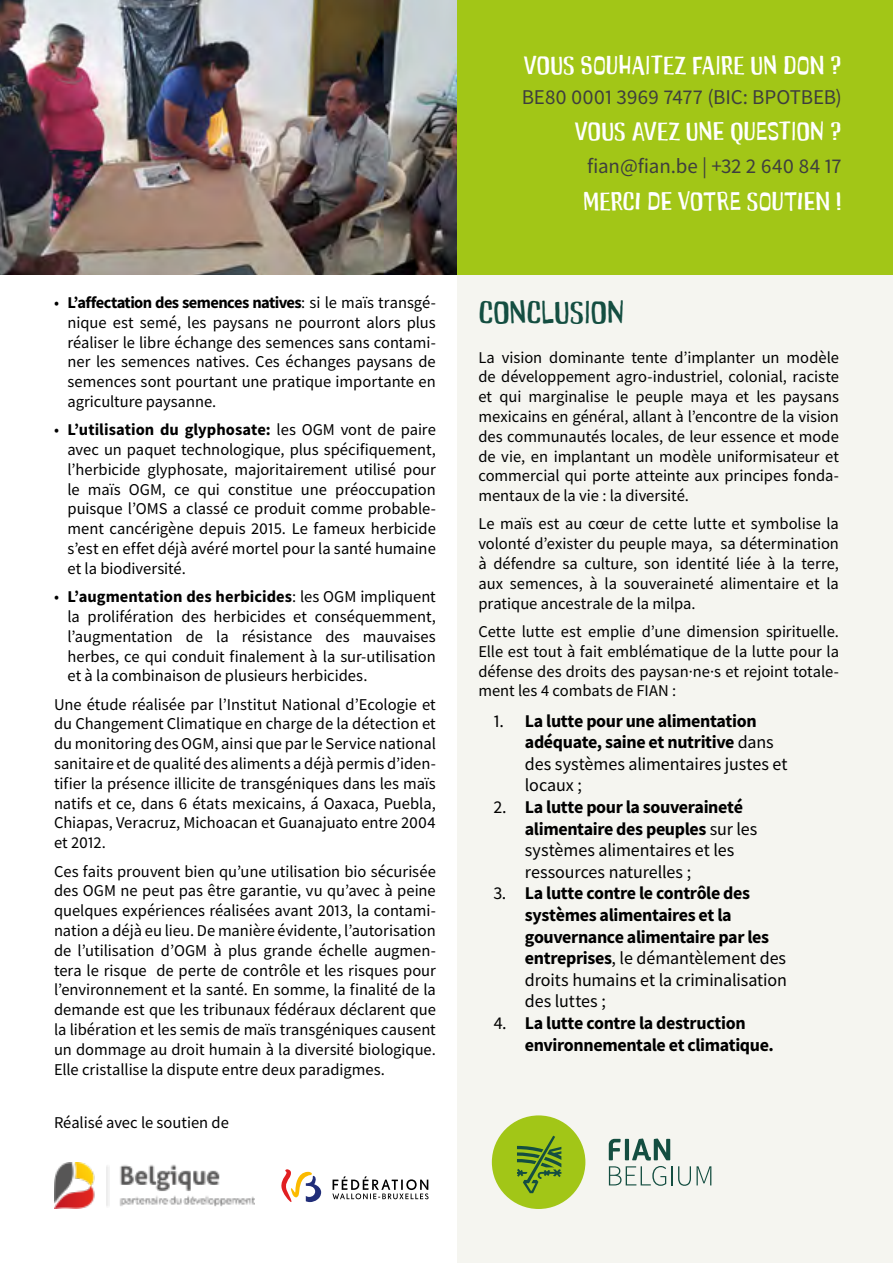
<style>
.page{position:relative;width:893px;height:1263px;background:#fff}
.page>*{position:absolute;margin:0;border:0;box-sizing:border-box;transform-origin:0 0}
.t1{font:33px "Fian Headline";letter-spacing:-.01em;color:#144e41}
.t2{font:27px "Fian Headline";letter-spacing:-.005em;color:#fff}
.t3{font:21px "Fiantext";letter-spacing:-.01em;color:#3e3e3e}
.t4{font:700 18px/21.6px "Fiantext";letter-spacing:-.02em;color:#000}
.t5{font:18px/21.6px "Fiantext";letter-spacing:-.005em;color:#000}
.t6{font:16.5px/19.8px "Fiantext";letter-spacing:-.005em;color:#000;text-align:justify}
.s1{font-weight:700}
.s2{font-weight:400}
</style>
<div class="page">
<img style="left:0;top:0;width:457px;height:274px">
<div style="left:457px;top:0;width:436px;height:1263px;background:#f5f5f0"></div>
<div style="left:457px;top:0;width:436px;height:274px;background:#a2c617"></div>
<div style="left:492px;top:1115px;width:93px;height:94px;background:#a2c617;border-radius:50%"></div>
<svg style="left:517px;top:1136px;width:44px;height:57px"></svg>
<svg style="left:609px;top:1138px;width:61px;height:22px"></svg>
<svg style="left:609px;top:1166px;width:63px;height:20px"></svg>
<svg style="left:678px;top:1166px;width:13px;height:20px"></svg>
<svg style="left:697px;top:1166px;width:14px;height:19px"></svg>
<img style="left:54px;top:1162px;width:200px;height:46px">
<svg style="left:332px;top:1176px;width:96px;height:23px"></svg>
<svg style="left:281px;top:1169px;width:40px;height:33px"></svg>
<p class="t6" style="left:67px;top:292px;width:370px;text-indent:-13px">• <span class="s1">L’affectation des semences natives</span>: si le maïs transgé&shy;nique est semé, les paysans ne pourront alors plus réaliser le libre échange des semences sans contami&shy;ner les semences natives. Ces échanges paysans de semences sont pourtant une pratique importante en agriculture paysanne.</p>
<p class="t6" style="left:67px;top:420px;width:370px;text-indent:-13px">• <span class="s1">L’utilisation du glyphosate:</span> les OGM vont de paire avec un paquet technologique, plus spécifiquement, l’herbicide glyphosate, majoritairement utilisé pour le maïs OGM, ce qui constitue une préoccupation puisque l’OMS a classé ce produit comme probable&shy;ment cancérigène depuis 2015. Le fameux herbicide s’est en effet déjà avéré mortel pour la santé humaine et la biodiversité.</p>
<p class="t6" style="left:67px;top:587px;width:370px;text-indent:-13px">• <span class="s1">L’augmentation des herbicides</span>: les OGM impliquent la prolifération des herbicides et conséquemment, l’augmentation de la résistance des mauvaises herbes, ce qui conduit finalement à la sur-utilisation et à la combinaison de plusieurs herbicides.</p>
<p class="t6" style="left:54px;top:694px;width:383px">Une étude réalisée par l’Institut National d’Ecologie et du Changement Climatique en charge de la détection et du monitoring des OGM, ainsi que par le Service national sanitaire et de qualité des aliments a déjà permis d’iden&shy;tifier la présence illicite de transgéniques dans les maïs natifs et ce, dans 6 états mexicains, á Oaxaca, Puebla, Chiapas, Veracruz, Michoacan et Guanajuato entre 2004 et 2012.</p>
<p class="t6" style="left:54px;top:861px;width:383px">Ces faits prouvent bien qu’une utilisation bio sécurisée des OGM ne peut pas être garantie, vu qu’avec à peine quelques expériences réalisées avant 2013, la contami&shy;nation a déjà eu lieu. De manière évidente, l’autorisation de l’utilisation d’OGM à plus grande échelle augmen&shy;tera le risque de perte de contrôle et les risques pour l’environnement et la santé. En somme, la finalité de la demande est que les tribunaux fédéraux déclarent que la libération et les semis de maïs transgéniques causent un dommage au droit humain à la diversité biologique.<br>Elle cristallise la dispute entre deux paradigmes.</p>
<p class="t6" style="left:54px;top:1112px;width:176px">Réalisé avec le soutien de</p>
<h2 class="t2" style="left:524px;top:52px;width:320px">VOUS SOUHAITEZ FAIRE UN DON ?</h2>
<p class="t3" style="left:522px;top:83px;width:322px">BE80 0001 3969 7477 (BIC: BPOTBEB)</p>
<h2 class="t2" style="left:575px;top:118px;width:269px">VOUS AVEZ UNE QUESTION ?</h2>
<p class="t3" style="left:587px;top:153px;width:256px">fian@fian.be | +32 2 640 84 17</p>
<h2 class="t2" style="left:583px;top:187px;width:261px">MERCI DE VOTRE SOUTIEN !</h2>
<h1 class="t1" style="left:478px;top:295px;width:148px">CONCLUSION</h1>
<p class="t6" style="left:478px;top:347px;width:362px">La vision dominante tente d’implanter un modèle de développement agro-industriel, colonial, raciste et qui marginalise le peuple maya et les paysans mexicains en général, allant à l’encontre de la vision des communautés locales, de leur essence et mode de vie, en implantant un modèle uniformisateur et commercial qui porte atteinte aux principes fonda&shy;mentaux de la vie : la diversité.</p>
<p class="t6" style="left:478px;top:514px;width:362px">Le maïs est au cœur de cette lutte et symbolise la volonté d’exister du peuple maya, sa détermination à défendre sa culture, son identité liée à la terre, aux semences, à la souveraineté alimentaire et la pratique ancestrale de la milpa.</p>
<p class="t6" style="left:478px;top:621px;width:362px">Cette lutte est emplie d’une dimension spirituelle.<br>Elle est tout à fait emblématique de la lutte pour la défense des droits des paysan·ne·s et rejoint totale&shy;ment les 4 combats de FIAN :</p>
<p class="t4" style="left:525px;top:709px;width:264px;text-indent:-32px"><span class="s2">1.</span> La lutte pour une alimentation adéquate, saine et nutritive <span class="s2">dans des systèmes alimentaires justes et locaux ;</span></p>
<p class="t5" style="left:525px;top:796px;width:234px;text-indent:-32px">2. <span class="s1">La lutte pour la souveraineté alimentaire des peuples</span> sur les systèmes alimentaires et les ressources naturelles ;</p>
<p class="t4" style="left:525px;top:882px;width:264px;text-indent:-32px"><span class="s2">3.</span> La lutte contre le contrôle des systèmes alimentaires et la gouvernance alimentaire par les entreprises<span class="s2">, le démantèlement des droits humains et la criminalisation des luttes ;</span></p>
<p class="t4" style="left:525px;top:1012px;width:251px;text-indent:-32px"><span class="s2">4.</span> La lutte contre la destruction environnementale et climatique.</p>
</div>
